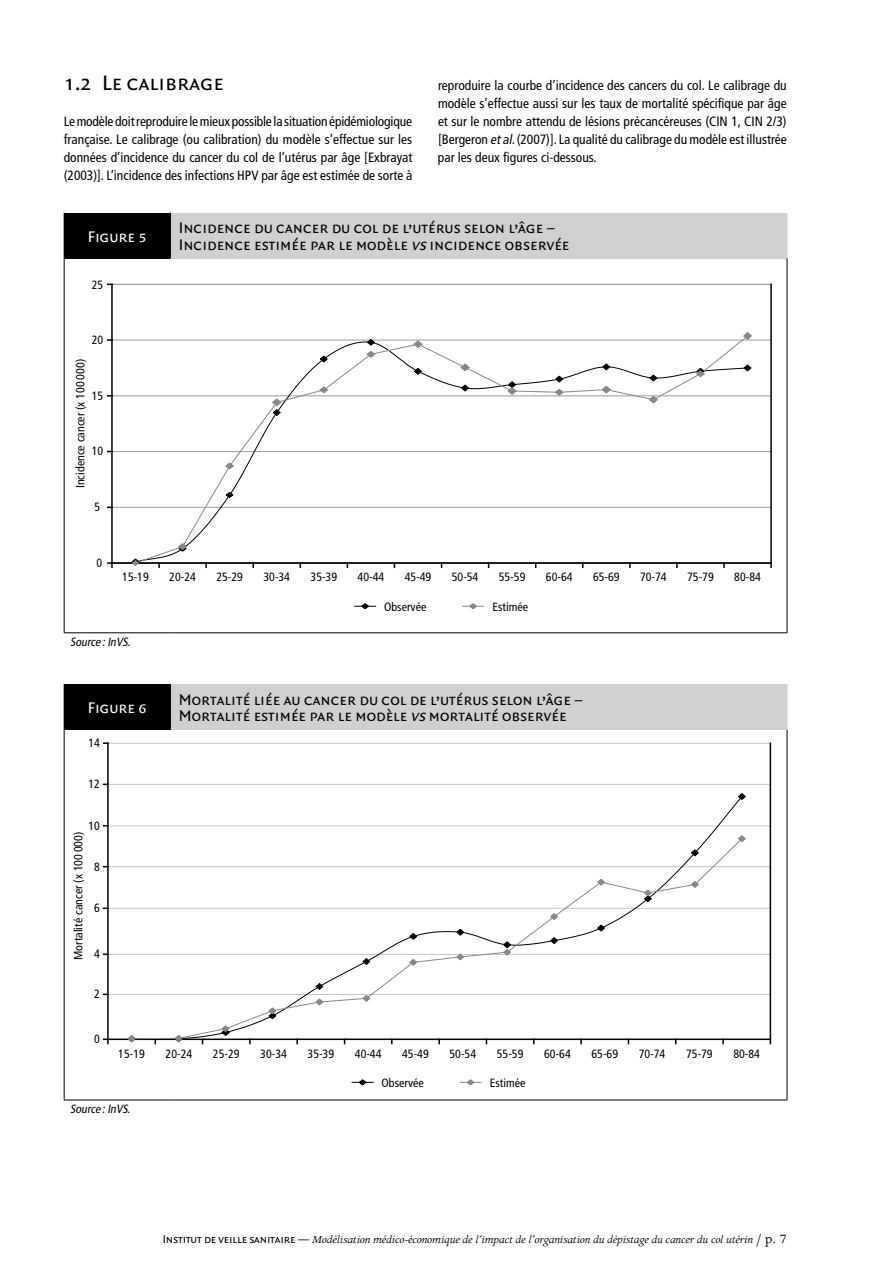
<style>
.page{position:relative;width:893px;height:1263px;background:#fff}
.page>*{position:absolute;margin:0;border:0;box-sizing:border-box;transform-origin:0 0}
.t1{font:22.5px "Quadraat Sans Caps";color:#000}
.t2{font:16.5px/16.5px "Quadraat Sans Caps";color:#000}
.t3{font:16.5px "Quadraat Sans Caps";color:#fff}
.t4{font:condensed 13.5px/18px "Frutiger LT Std";color:#000;text-align:justify}
.t5{font:condensed 12px "Frutiger LT Std";color:#000}
.t6{font:italic 12px "Apollo";letter-spacing:-.015em;color:#000}
.t7{font:italic condensed 12px "Frutiger LT Std";color:#000}
.s1{font-style:italic}
.s2{font-family:"Quadraat Sans Caps";font-style:normal}
.s3{font-style:normal;font-size:14.25px}
</style>
<div class="page">
<div style="left:64px;top:213px;width:106px;height:45px;background:#000"></div>
<div style="left:170px;top:213px;width:617px;height:45px;background:#cfd0d2"></div>
<hr style="left:170px;top:213px;width:1px;height:45px;background:#000">
<hr style="left:787px;top:213px;width:1px;height:45px;background:#cfd0d2">
<hr style="left:64px;top:258px;width:1px;height:374px;background:#000">
<hr style="left:787px;top:258px;width:1px;height:374px;background:#000">
<hr style="left:64px;top:632px;width:106px;height:1px;background:#000">
<hr style="left:170px;top:632px;width:617px;height:1px;background:#000">
<hr style="left:112px;top:507px;width:659px;height:1px;background:#9c9d9f">
<hr style="left:112px;top:451px;width:659px;height:1px;background:#9c9d9f">
<hr style="left:112px;top:395px;width:659px;height:1px;background:#9c9d9f">
<hr style="left:112px;top:340px;width:659px;height:1px;background:#9c9d9f">
<hr style="left:112px;top:284px;width:659px;height:1px;background:#9c9d9f">
<hr style="left:112px;top:562px;width:659px;height:2px;background:#000">
<hr style="left:770px;top:284px;width:2px;height:279px;background:#000">
<hr style="left:111px;top:284px;width:2px;height:279px;background:#000">
<svg style="left:108px;top:562px;width:5px;height:5px"></svg>
<svg style="left:131px;top:332px;width:622px;height:235px"></svg>
<svg style="left:354px;top:603px;width:22px;height:7px"></svg>
<svg style="left:462px;top:603px;width:22px;height:7px"></svg>
<div style="left:64px;top:684px;width:106px;height:46px;background:#000"></div>
<div style="left:170px;top:684px;width:617px;height:46px;background:#cfd0d2"></div>
<hr style="left:170px;top:684px;width:1px;height:46px;background:#000">
<hr style="left:787px;top:684px;width:1px;height:46px;background:#cfd0d2">
<hr style="left:64px;top:730px;width:1px;height:369px;background:#000">
<hr style="left:787px;top:730px;width:1px;height:369px;background:#000">
<hr style="left:64px;top:1099px;width:106px;height:1px;background:#000">
<hr style="left:170px;top:1099px;width:617px;height:1px;background:#000">
<hr style="left:108px;top:954px;width:662px;height:1px;background:#c5c6c8">
<hr style="left:108px;top:994px;width:662px;height:1px;background:#c5c6c8">
<hr style="left:108px;top:908px;width:662px;height:1px;background:#c5c6c8">
<hr style="left:108px;top:866px;width:662px;height:1px;background:#c5c6c8">
<hr style="left:108px;top:825px;width:662px;height:1px;background:#c5c6c8">
<hr style="left:108px;top:784px;width:662px;height:1px;background:#c5c6c8">
<hr style="left:108px;top:743px;width:662px;height:1px;background:#c5c6c8">
<hr style="left:108px;top:1038px;width:662px;height:2px;background:#000">
<hr style="left:770px;top:743px;width:1px;height:296px;background:#000">
<hr style="left:107px;top:743px;width:2px;height:296px;background:#000">
<svg style="left:104px;top:1038px;width:5px;height:5px"></svg>
<svg style="left:352px;top:1079px;width:21px;height:7px"></svg>
<svg style="left:460px;top:1079px;width:21px;height:7px"></svg>
<svg style="left:127px;top:793px;width:619px;height:250px"></svg>
<h1 class="t1" style="left:64px;top:70px;width:162px">1.2 Le calibrage</h1>
<p class="t4" style="left:64px;top:112px;width:350px">Le modèle doit reproduire le mieux possible la situation épidémiologique française. Le calibrage (ou calibration) du modèle s’effectue sur les données d’incidence du cancer du col de l’utérus par âge [Exbrayat (2003)]. L’incidence des infections HPV par âge est estimée de sorte à</p>
<p class="t4" style="left:438px;top:76px;width:350px">reproduire la courbe d’incidence des cancers du col. Le calibrage du modèle s’effectue aussi sur les taux de mortalité spécifique par âge et sur le nombre attendu de lésions précancéreuses (CIN 1, CIN 2/3) [Bergeron <span class="s1">etal.</span>(2007)]. La qualité du calibrage du modèle est illustrée par les deux figures ci-dessous.</p>
<p class="t3" style="left:88px;top:227px;width:61px">Figure 5</p>
<p class="t2" style="left:179px;top:220px;width:392px">Incidence du cancer du col de l’utérus selon l’âge –<br>Incidence estimée par le modèle <span class="s1">vs</span> incidence observée</p>
<p class="t5" style="left:92px;top:278px;width:13px">25</p>
<p class="t5" style="left:92px;top:333px;width:13px">20</p>
<p class="t5" style="left:73px;top:488px;width:131px;rotate:-90deg">Incidence cancer (x 100 000)</p>
<p class="t5" style="left:92px;top:389px;width:13px">15</p>
<p class="t5" style="left:92px;top:444px;width:13px">10</p>
<p class="t5" style="left:95px;top:499px;width:7px">5</p>
<p class="t5" style="left:96px;top:556px;width:7px">0</p>
<p class="t5" style="left:122px;top:570px;width:28px">15-19</p>
<p class="t5" style="left:169px;top:570px;width:28px">20-24</p>
<p class="t5" style="left:216px;top:570px;width:28px">25-29</p>
<p class="t5" style="left:263px;top:570px;width:28px">30-34</p>
<p class="t5" style="left:311px;top:570px;width:28px">35-39</p>
<p class="t5" style="left:358px;top:570px;width:28px">40-44</p>
<p class="t5" style="left:405px;top:570px;width:28px">45-49</p>
<p class="t5" style="left:452px;top:570px;width:28px">50-54</p>
<p class="t5" style="left:499px;top:570px;width:28px">55-59</p>
<p class="t5" style="left:546px;top:570px;width:28px">60-64</p>
<p class="t5" style="left:593px;top:570px;width:28px">65-69</p>
<p class="t5" style="left:640px;top:570px;width:28px">70-74</p>
<p class="t5" style="left:687px;top:570px;width:28px">75-79</p>
<p class="t5" style="left:734px;top:570px;width:28px">80-84</p>
<p class="t5" style="left:384px;top:599px;width:44px">Observée</p>
<p class="t5" style="left:492px;top:599px;width:37px">Estimée</p>
<p class="t7" style="left:70px;top:635px;width:64px">Source :InVS.</p>
<p class="t3" style="left:88px;top:698px;width:61px">Figure 6</p>
<p class="t2" style="left:179px;top:691px;width:405px">Mortalité liée au cancer du col de l’utérus selon l’âge –<br>Mortalité estimée par le modèle <span class="s1">vs</span> mortalité observée</p>
<p class="t5" style="left:88px;top:736px;width:13px">14</p>
<p class="t5" style="left:88px;top:777px;width:13px">12</p>
<p class="t5" style="left:88px;top:819px;width:13px">10</p>
<p class="t5" style="left:94px;top:860px;width:7px">8</p>
<p class="t5" style="left:71px;top:960px;width:130px;rotate:-90deg">Mortalité cancer (x 100 000)</p>
<p class="t5" style="left:94px;top:901px;width:7px">6</p>
<p class="t5" style="left:94px;top:947px;width:7px">4</p>
<p class="t5" style="left:94px;top:987px;width:7px">2</p>
<p class="t5" style="left:94px;top:1031px;width:7px">0</p>
<p class="t5" style="left:118px;top:1046px;width:28px">15-19</p>
<p class="t5" style="left:166px;top:1046px;width:28px">20-24</p>
<p class="t5" style="left:213px;top:1046px;width:28px">25-29</p>
<p class="t5" style="left:260px;top:1046px;width:28px">30-34</p>
<p class="t5" style="left:308px;top:1046px;width:28px">35-39</p>
<p class="t5" style="left:355px;top:1046px;width:28px">40-44</p>
<p class="t5" style="left:402px;top:1046px;width:28px">45-49</p>
<p class="t5" style="left:450px;top:1046px;width:28px">50-54</p>
<p class="t5" style="left:497px;top:1046px;width:28px">55-59</p>
<p class="t5" style="left:544px;top:1046px;width:28px">60-64</p>
<p class="t5" style="left:591px;top:1046px;width:28px">65-69</p>
<p class="t5" style="left:639px;top:1046px;width:28px">70-74</p>
<p class="t5" style="left:686px;top:1046px;width:28px">75-79</p>
<p class="t5" style="left:733px;top:1046px;width:28px">80-84</p>
<p class="t5" style="left:382px;top:1076px;width:44px">Observée</p>
<p class="t5" style="left:490px;top:1076px;width:37px">Estimée</p>
<p class="t7" style="left:70px;top:1102px;width:64px">Source :InVS.</p>
<p class="t6" style="left:163px;top:1233px;width:625px"><span class="s2">Institut de veille sanitaire —</span> Modélisation médico-économique de l’impact de l’organisation du dépistage du cancer du col utérin <span class="s3">/ p. 7</span></p>
</div>
